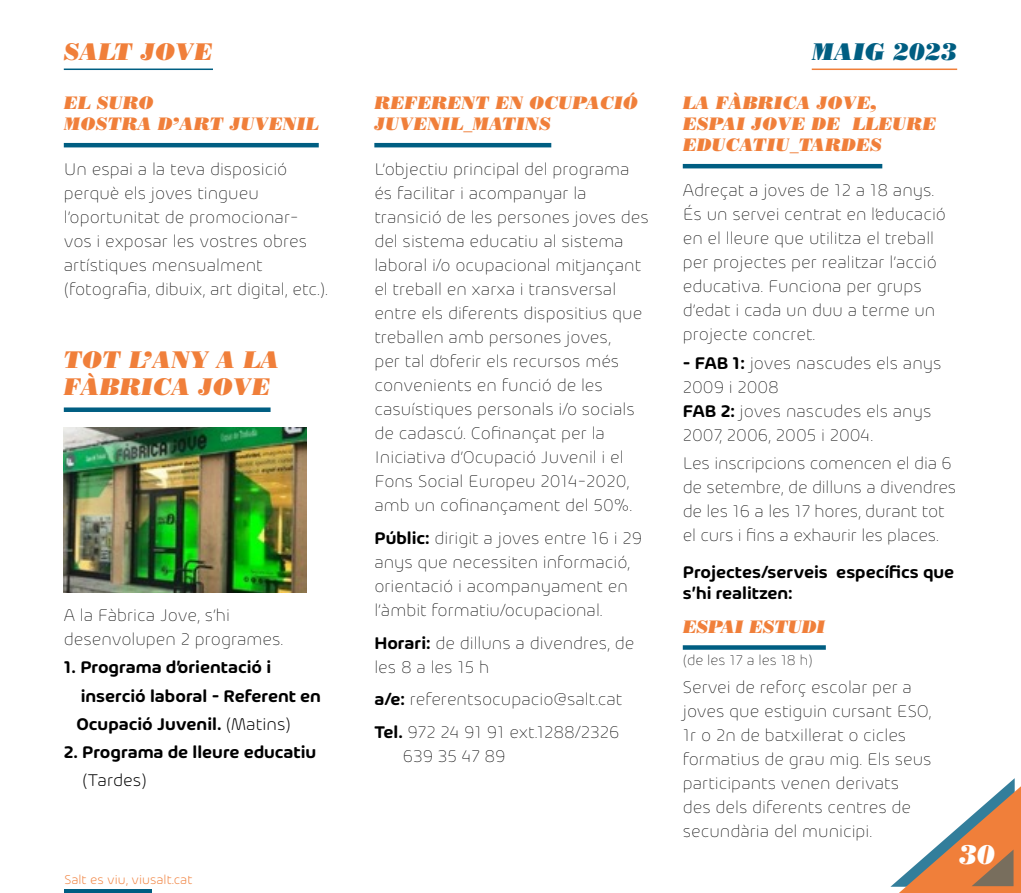
<style>
.page{position:relative;width:1021px;height:893px;background:#fff}
.page>*{position:absolute;margin:0;border:0;box-sizing:border-box;transform-origin:0 0}
.t1{font:italic 27px "Bodoni Poster";color:#fff}
.DESCRIPCIO{font:italic 24px/27px "Bodoni Poster";color:#f07f3a}
.t2{font:italic 24px "Bodoni Poster";color:#005e82}
.equipament{font:italic 24px "Bodoni Poster";color:#f07f3a}
.DESCRIPCIO-2{font:200 18px/24px "Arlon";color:#000}
.Estilo_de_párrafo_2{font:200 18px/24px "Arlon";color:#000}
.DESCRIPCIO-3{font:600 18px/28.2px "Arlon";color:#000}
.DESCRIPCIO-4{font:italic 18px/21px "Bodoni Poster";color:#f07f3a}
.ACTIVITAT_TITOL{font:italic 18px/21px "Bodoni Poster";color:#f07f3a}
.Estilo_de_párrafo_2-2{font:600 18px/21px "Arlon";color:#000}
.ACTIVITAT_TITOL-2{font:italic 18px "Bodoni Poster";letter-spacing:-.02em;color:#f07f3a}
.Estilo_de_párrafo_2-3{font:200 15px "Arlon";color:#000}
.t3{font:300 13.5px "Arlon";color:#f07f3a}
.s1{font-weight:300}
.s2{font-weight:600}
</style>
<div class="page">
<svg style="left:890px;top:778px;width:130px;height:115px"></svg>
<hr style="left:811px;top:69px;width:146px;height:1px;background:#f07f3a">
<hr style="left:64px;top:890px;width:88px;height:3px;background:#005e82">
<hr style="left:64px;top:143px;width:255px;height:4px;background:#005e82">
<div style="left:64px;top:407px;width:206px;height:5px;background:#005e82"></div>
<hr style="left:374px;top:143px;width:177px;height:4px;background:#005e82">
<hr style="left:682px;top:164px;width:200px;height:4px;background:#005e82">
<div style="left:682px;top:645px;width:143px;height:5px;background:#005e82"></div>
<hr style="left:64px;top:69px;width:149px;height:1px;background:#005e82">
<img style="left:64px;top:427px;width:242px;height:165px">
<p class="equipament" style="left:64px;top:37px;width:151px">SALT JOVE</p>
<p class="DESCRIPCIO-4" style="left:64px;top:92px;width:256px">EL SURO<br>MOSTRA D’ART JUVENIL</p>
<p class="DESCRIPCIO-2" style="left:64px;top:156px;width:266px">Un espai a la teva disposició perquè els joves tingueu l’oportunitat de promocionar&shy;vos i exposar les vostres obres artístiques mensualment (fotografia, dibuix, art digital, etc.).</p>
<p class="DESCRIPCIO" style="left:64px;top:346px;width:217px">TOT L’ANY A LA<br>FÀBRICA JOVE</p>
<p class="DESCRIPCIO-2" style="left:64px;top:602px;width:221px">A la Fàbrica Jove, s’hi desenvolupen 2 programes.</p>
<p class="DESCRIPCIO-3" style="left:76px;top:652px;width:246px;text-indent:-13px">1. Programa d’orientació i inserció laboral - Referent en<br>Ocupació Juvenil. <span class="s1">(Matins)</span></p>
<p class="DESCRIPCIO-3" style="left:82px;top:737px;width:235px;text-indent:-19px">2. Programa de lleure educatiu <span class="s1">(Tardes)</span></p>
<p class="t3" style="left:64px;top:870px;width:129px">Salt es viu, viusalt.cat</p>
<p class="DESCRIPCIO-4" style="left:374px;top:92px;width:265px">REFERENT EN OCUPACIÓ<br>JUVENIL_MATINS</p>
<p class="DESCRIPCIO-2" style="left:374px;top:156px;width:276px">L’objectiu principal del programa és facilitar i acompanyar la transició de les persones joves des del sistema educatiu al sistema laboral i/o ocupacional mitjançant el treball en xarxa i transversal entre els diferents dispositius que treballen amb persones joves,<br>per tal d’oferir els recursos més convenients en funció de les casuístiques personals i/o socials de cadascú. Cofinançat per la<br>Iniciativa d’Ocupació Juvenil i el<br>Fons Social Europeu 2014-2020, amb un cofinançament del 50%.</p>
<p class="DESCRIPCIO-2" style="left:374px;top:525px;width:269px"><span class="s2">Públic:</span> dirigit a joves entre 16 i 29 anys que necessiten informació, orientació i acompanyament en l’àmbit formatiu/ocupacional.</p>
<p class="DESCRIPCIO-2" style="left:374px;top:629px;width:262px"><span class="s2">Horari:</span> de dilluns a divendres, de les 8 a les 15 h</p>
<p class="DESCRIPCIO-2" style="left:374px;top:686px;width:249px"><span class="s2">a/e:</span> referentsocupacio@salt.cat</p>
<p class="Estilo_de_párrafo_2" style="left:374px;top:718px;width:246px"><span class="s2">Tel.</span> 972 24 91 91 ext.1288/2326</p>
<p class="Estilo_de_párrafo_2" style="left:403px;top:742px;width:104px">639 35 47 89</p>
<h2 class="t2" style="left:811px;top:37px;width:147px">MAIG 2023</h2>
<p class="ACTIVITAT_TITOL" style="left:682px;top:92px;width:255px">LA FÀBRICA JOVE,<br>ESPAI JOVE DE LLEURE<br>EDUCATIU_TARDES</p>
<p class="Estilo_de_párrafo_2" style="left:682px;top:177px;width:265px">Adreçat a joves de 12 a 18 anys.<br>És un servei centrat en l’educació en el lleure que utilitza el treball per projectes per realitzar l’acció educativa. Funciona per grups d’edat i cada un duu a terme un projecte concret.</p>
<p class="Estilo_de_párrafo_2" style="left:682px;top:350px;width:260px"><span class="s2">- FAB 1:</span> joves nascudes els anys<br>2009 i 2008<br><span class="s2">FAB 2:</span> joves nascudes els anys<br>2007, 2006, 2005 i 2004.</p>
<p class="Estilo_de_párrafo_2" style="left:682px;top:450px;width:275px">Les inscripcions comencen el dia 6 de setembre, de dilluns a divendres de les 16 a les 17 hores, durant tot el curs i fins a exhaurir les places.</p>
<p class="Estilo_de_párrafo_2-2" style="left:682px;top:560px;width:273px">Projectes/serveis específics que s’hi realitzen:</p>
<p class="ACTIVITAT_TITOL-2" style="left:682px;top:615px;width:144px">ESPAI ESTUDI</p>
<p class="Estilo_de_párrafo_2-3" style="left:682px;top:650px;width:131px">(de les 17 a les 18 h)</p>
<p class="Estilo_de_párrafo_2" style="left:682px;top:674px;width:250px">Servei de reforç escolar per a joves que estiguin cursant ESO,<br>1r o 2n de batxillerat o cicles formatius de grau mig. Els seus participants venen derivats<br>des dels diferents centres de secundària del municipi.</p>
<h1 class="t1" style="left:959px;top:838px;width:38px">30</h1>
</div>
